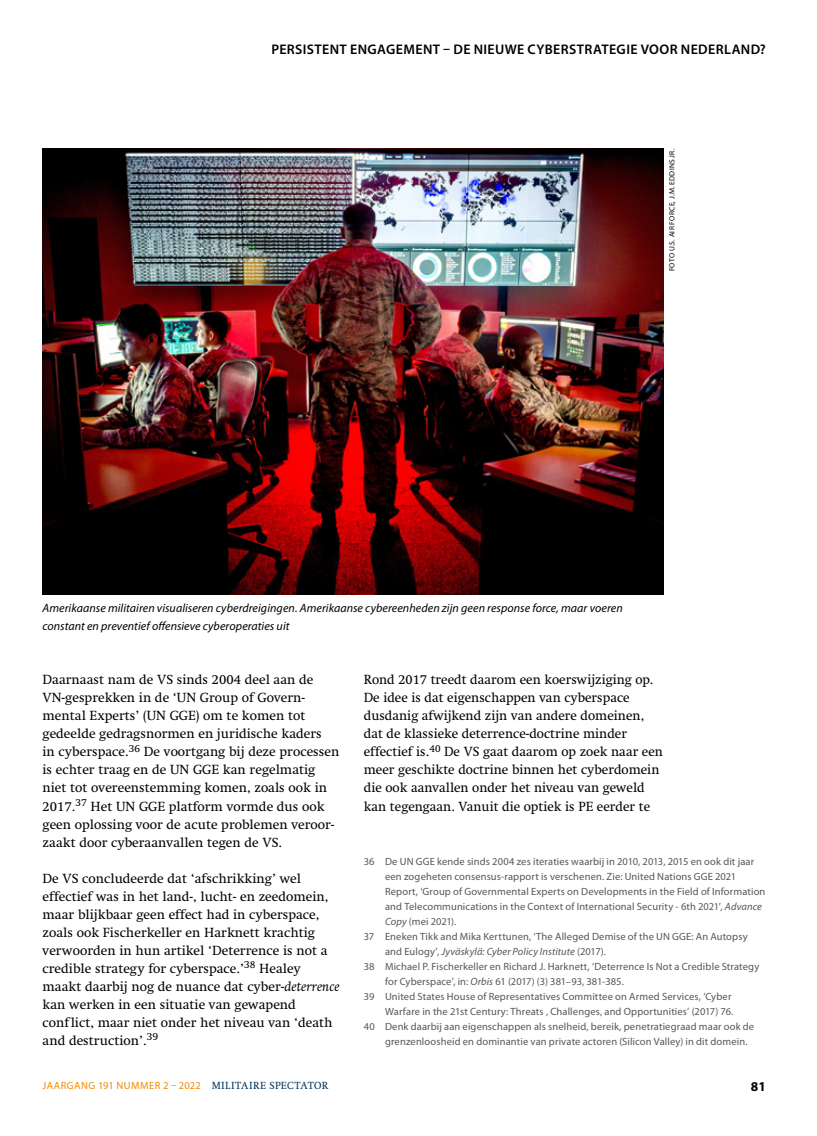
<style>
.page{position:relative;width:817px;height:1136px;background:#fff}
.page>*{position:absolute;margin:0;border:0;box-sizing:border-box;transform-origin:0 0}
.t1{font:600 13.95px "Myriad Pro";letter-spacing:.03em;color:#000}
.t2{font:13.5px/18px "Swift LT Std";color:#000}
.t3{font:700 13.5px "Myriad Pro";color:#000}
.t4{font:italic 12px/18px "Myriad Pro";letter-spacing:.005em;color:#000}
.t5{font:10.5px "Myriad Pro";letter-spacing:.01em;color:#555756}
.t6{font:italic 10.5px "Myriad Pro";letter-spacing:.01em;color:#555756}
.t7{font:10.5px "Myriad Pro";letter-spacing:.045em;color:#f38a00}
.t8{font:7.5px "Myriad Pro";letter-spacing:.035em;color:#000}
.s1{font-style:italic}
.s2{font-style:normal}
.s3{font-family:"Swift LT Std";color:#00355f}
</style>
<div class="page">
<img style="left:43px;top:148px;width:620px;height:446px">
<p class="t1" style="left:271px;top:40px;width:496px">PERSISTENT ENGAGEMENT – DE NIEUWE CYBERSTRATEGIE VOOR NEDERLAND?</p>
<p class="t8" style="left:667px;top:271px;width:124px;rotate:-90deg">FOTO U.S. AIR FORCE, J.M. EDDINS JR.</p>
<p class="t4" style="left:43px;top:599px;width:581px">Amerikaanse militairen visualiseren cyberdreigingen. Amerikaanse cybereenheden zijn geen response force, maar voeren constant en preventief offensieve cyberoperaties uit</p>
<p class="t2" style="left:43px;top:671px;width:298px">Daarnaast nam de VS sinds 2004 deel aan de VN-gesprekken in de ‘UN Group of Govern&shy;mental Experts’ (UN GGE) om te komen tot gedeelde gedragsnormen en juridische kaders<br>in cyberspace.<sup>36</sup> De voortgang bij deze processen is echter traag en de UN GGE kan regelmatig niet tot overeenstemming komen, zoals ook in 2017.<sup>37</sup> Het UN GGE platform vormde dus ook geen oplossing voor de acute problemen veroor&shy;zaakt door cyberaanvallen tegen de VS.</p>
<p class="t2" style="left:43px;top:869px;width:299px">De VS concludeerde dat ‘afschrikking’ wel effectief was in het land-, lucht- en zeedomein, maar blijkbaar geen effect had in cyberspace, zoals ook Fischerkeller en Harknett krachtig verwoorden in hun artikel ‘Deterrence is not a credible strategy for cyberspace.’<sup>38</sup> Healey maakt daarbij nog de nuance dat cyber-<span class="s1">deterrence </span>kan werken in een situatie van gewapend conflict, maar niet onder het niveau van ‘death and destruction’.<sup>39</sup></p>
<p class="t2" style="left:364px;top:671px;width:300px">Rond 2017 treedt daarom een koerswijziging op.<br>De idee is dat eigenschappen van cyberspace dusdanig afwijkend zijn van andere domeinen, dat de klassieke deterrence-doctrine minder effectief is.<sup>40</sup> De VS gaat daarom op zoek naar een meer geschikte doctrine binnen het cyberdomein die ook aanvallen onder het niveau van geweld kan tegengaan. Vanuit die optiek is PE eerder te</p>
<p class="t5" style="left:364px;top:854px;width:391px">36 De UN GGE kende sinds 2004 zes iteraties waarbij in 2010, 2013, 2015 en ook dit jaar</p>
<p class="t5" style="left:385px;top:869px;width:352px">een zogeheten consensus-rapport is verschenen. Zie: United Nations GGE 2021</p>
<p class="t5" style="left:385px;top:884px;width:382px">Report, ‘Group of Governmental Experts on Developments in the Field of Information</p>
<p class="t5" style="left:385px;top:899px;width:378px">and Telecommunications in the Context of International Security - 6th 2021’, <span class="s1">Advance</span></p>
<p class="t5" style="left:385px;top:914px;width:73px"><span class="s1">Copy</span> (mei 2021).</p>
<p class="t5" style="left:364px;top:929px;width:385px">37 Eneken Tikk and Mika Kerttunen, ‘The Alleged Demise of the UN GGE: An Autopsy</p>
<p class="t6" style="left:385px;top:944px;width:222px"><span class="s2">and Eulogy’,</span> Jyväskylä: Cyber Policy Institute <span class="s2">(2017).</span></p>
<p class="t5" style="left:364px;top:959px;width:397px">38 Michael P. Fischerkeller en Richard J. Harknett, ‘Deterrence Is Not a Credible Strategy</p>
<p class="t5" style="left:385px;top:974px;width:240px">for Cyberspace’, in: <span class="s1">Orbis</span> 61 (2017) (3) 381–93, 381-385.</p>
<p class="t5" style="left:364px;top:989px;width:369px">39 United States House of Representatives Committee on Armed Services, ‘Cyber</p>
<p class="t5" style="left:385px;top:1004px;width:350px">Warfare in the 21st Century: Threats , Challenges, and Opportunities’ (2017) 76.</p>
<p class="t5" style="left:364px;top:1019px;width:392px">40 Denk daarbij aan eigenschappen als snelheid, bereik, penetratiegraad maar ook de</p>
<p class="t5" style="left:385px;top:1034px;width:364px">grenzenloosheid en dominantie van private actoren (Silicon Valley) in dit domein.</p>
<p class="t7" style="left:43px;top:1078px;width:287px">JAARGANG 191 NUMMER 2 – 2022 <span class="s3">MILITAIRE SPECTATOR</span></p>
<p class="t3" style="left:750px;top:1077px;width:16px">81</p>
</div>
